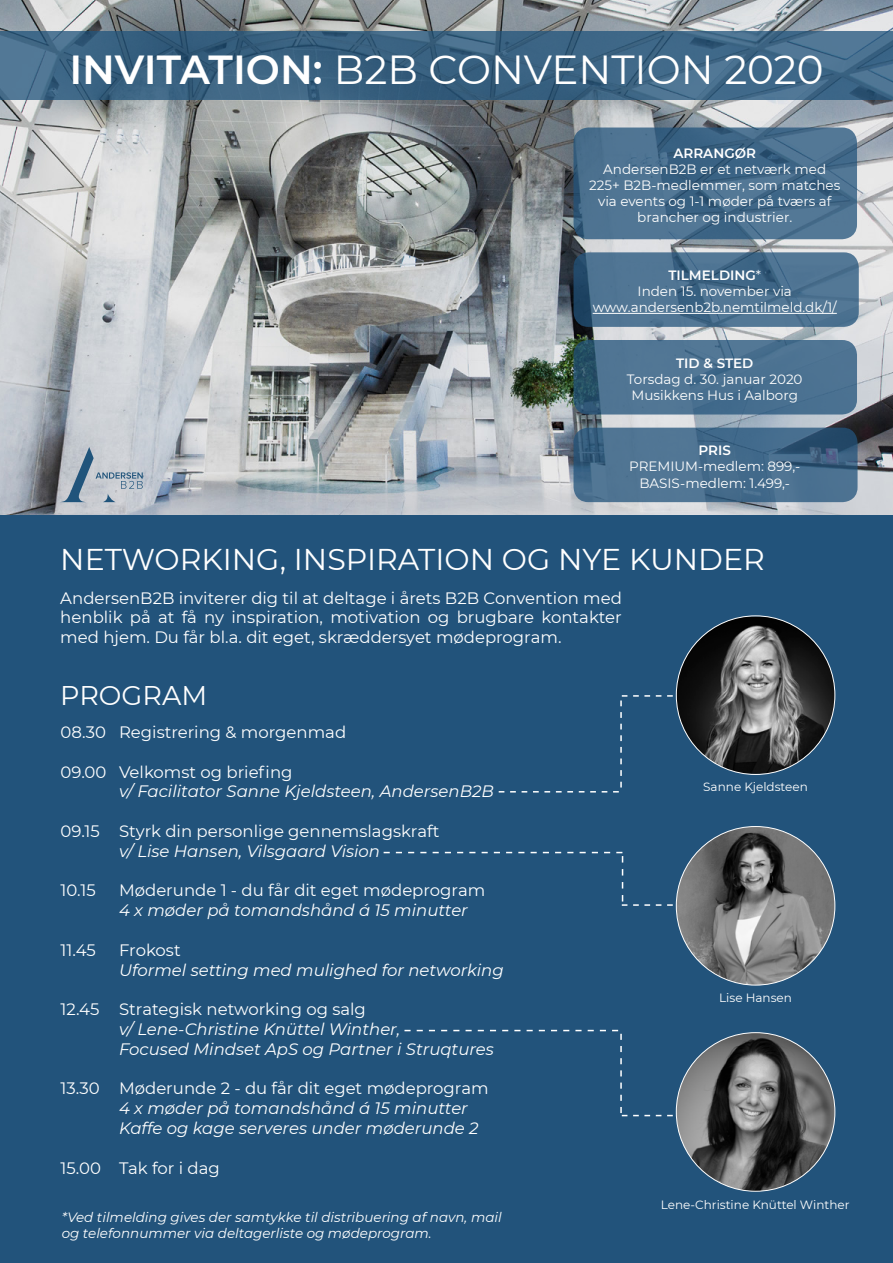
<style>
.page{position:relative;width:893px;height:1263px;background:#fff}
.page>*{position:absolute;margin:0;border:0;box-sizing:border-box;transform-origin:0 0}
.t1{font:40.5px "Montserrat";color:#fff}
.t2{font:30px "Montserrat";color:#fff}
.t3{font:27px "Montserrat";color:#fff}
.t4{font:16.5px/19.8px "Montserrat";color:#fff;text-align:justify}
.t5{font:italic 16.5px/19.8px "Montserrat";color:#fff}
.t6{font:13.5px/16.2px "Montserrat";color:#fff;text-align:center}
.t7{font:italic 13.5px/16.2px "Montserrat";color:#fff}
.t8{font:600 13.5px "Montserrat";color:#fff}
.t9{font:12px "Montserrat";color:#fff}
.s1{font-weight:600}
</style>
<div class="page">
<img style="left:0;top:0;width:893px;height:516px">
<div style="left:0;top:516px;width:893px;height:747px;background:#22537b"></div>
<img style="left:676px;top:826px;width:159px;height:159px;border-radius:79px">
<img style="left:676px;top:1033px;width:159px;height:158px;border-radius:79px">
<img style="left:676px;top:617px;width:159px;height:157px">
<svg style="left:573px;top:252px;width:286px;height:75px;background:#4a6f8e"></svg>
<svg style="left:573px;top:428px;width:284px;height:74px;background:#466b8b"></svg>
<hr style="left:593px;top:313px;width:244px;height:1px;background:#fff">
<svg style="left:0;top:32px;width:893px;height:68px;background:#3c6483"></svg>
<svg style="left:499px;top:695px;width:174px;height:97px"></svg>
<svg style="left:573px;top:128px;width:284px;height:111px;background:#466c8b"></svg>
<svg style="left:573px;top:340px;width:284px;height:74px;background:#496f8e"></svg>
<svg style="left:59px;top:447px;width:84px;height:55px;background:#abb6c1"></svg>
<svg style="left:404px;top:1030px;width:269px;height:86px"></svg>
<svg style="left:384px;top:852px;width:289px;height:54px"></svg>
<h1 class="t1" style="left:69px;top:42px;width:756px"><span class="s1">INVITATION:</span> B2B CONVENTION 2020</h1>
<p class="t8" style="left:673px;top:143px;width:84px">ARRANGØR</p>
<p class="t6" style="left:589px;top:160px;width:253px">AndersenB2B er et netværk med<br>225+ B2B-medlemmer, som matches via events og 1-1 møder på tværs af brancher og industrier.</p>
<p class="t6" style="left:593px;top:267px;width:246px"><span class="s1">TILMELDING</span>*<br>Inden 15. november via www.andersenb2b.nemtilmeld.dk/1/</p>
<p class="t8" style="left:676px;top:353px;width:79px">TID &amp; STED</p>
<p class="t6" style="left:627px;top:370px;width:177px">Torsdag d. 30. januar 2020<br>Musikkens Hus i Aalborg</p>
<p class="t8" style="left:699px;top:441px;width:34px">PRIS</p>
<p class="t6" style="left:629px;top:458px;width:173px">PREMIUM-medlem: 899,-<br>BASIS-medlem: 1.499,-</p>
<h2 class="t2" style="left:60px;top:538px;width:706px">NETWORKING, INSPIRATION OG NYE KUNDER</h2>
<p class="t4" style="left:60px;top:587px;width:563px">AndersenB2B inviterer dig til at deltage i årets B2B Convention med henblik på at få ny inspiration, motivation og brugbare kontakter med hjem. Du får bl.a. dit eget, skræddersyet mødeprogram.</p>
<h3 class="t3" style="left:60px;top:677px;width:148px">PROGRAM</h3>
<p class="t4" style="left:119px;top:722px;width:229px">Registrering &amp; morgenmad</p>
<p class="t4" style="left:119px;top:761px;width:175px">Velkomst og briefing</p>
<p class="t5" style="left:119px;top:781px;width:376px">v/ Facilitator Sanne Kjeldsteen, AndersenB2B</p>
<p class="t4" style="left:119px;top:821px;width:322px">Styrk din personlige gennemslagskraft</p>
<p class="t5" style="left:119px;top:840px;width:263px">v/ Lise Hansen, Vilsgaard Vision</p>
<p class="t4" style="left:119px;top:880px;width:368px">Møderunde 1 - du får dit eget mødeprogram</p>
<p class="t5" style="left:119px;top:900px;width:350px">4 x møder på tomandshånd á 15 minutter</p>
<p class="t4" style="left:119px;top:939px;width:63px">Frokost</p>
<p class="t5" style="left:119px;top:959px;width:386px">Uformel setting med mulighed for networking</p>
<p class="t4" style="left:119px;top:999px;width:248px">Strategisk networking og salg</p>
<p class="t5" style="left:119px;top:1019px;width:376px">v/ Lene-Christine Knüttel Winther,<br>Focused Mindset ApS og Partner i Struqtures</p>
<p class="t4" style="left:119px;top:1078px;width:371px">Møderunde 2 - du får dit eget mødeprogram</p>
<p class="t5" style="left:119px;top:1098px;width:361px">4 x møder på tomandshånd á 15 minutter<br>Kaffe og kage serveres under møderunde 2</p>
<p class="t4" style="left:119px;top:1157px;width:102px">Tak for i dag</p>
<p class="t4" style="left:61px;top:722px;width:47px">08.30</p>
<p class="t4" style="left:61px;top:761px;width:47px">09.00</p>
<p class="t9" style="left:703px;top:778px;width:106px">Sanne Kjeldsteen</p>
<p class="t4" style="left:61px;top:821px;width:41px">09.15</p>
<p class="t4" style="left:61px;top:880px;width:37px">10.15</p>
<p class="t4" style="left:61px;top:939px;width:37px">11.45</p>
<p class="t9" style="left:719px;top:989px;width:74px">Lise Hansen</p>
<p class="t4" style="left:61px;top:999px;width:40px">12.45</p>
<p class="t4" style="left:61px;top:1078px;width:41px">13.30</p>
<p class="t4" style="left:61px;top:1157px;width:42px">15.00</p>
<p class="t7" style="left:62px;top:1209px;width:442px">*Ved tilmelding gives der samtykke til distribuering af navn, mail og telefonnummer via deltagerliste og mødeprogram.</p>
<p class="t9" style="left:661px;top:1196px;width:190px">Lene-Christine Knüttel Winther</p>
</div>
